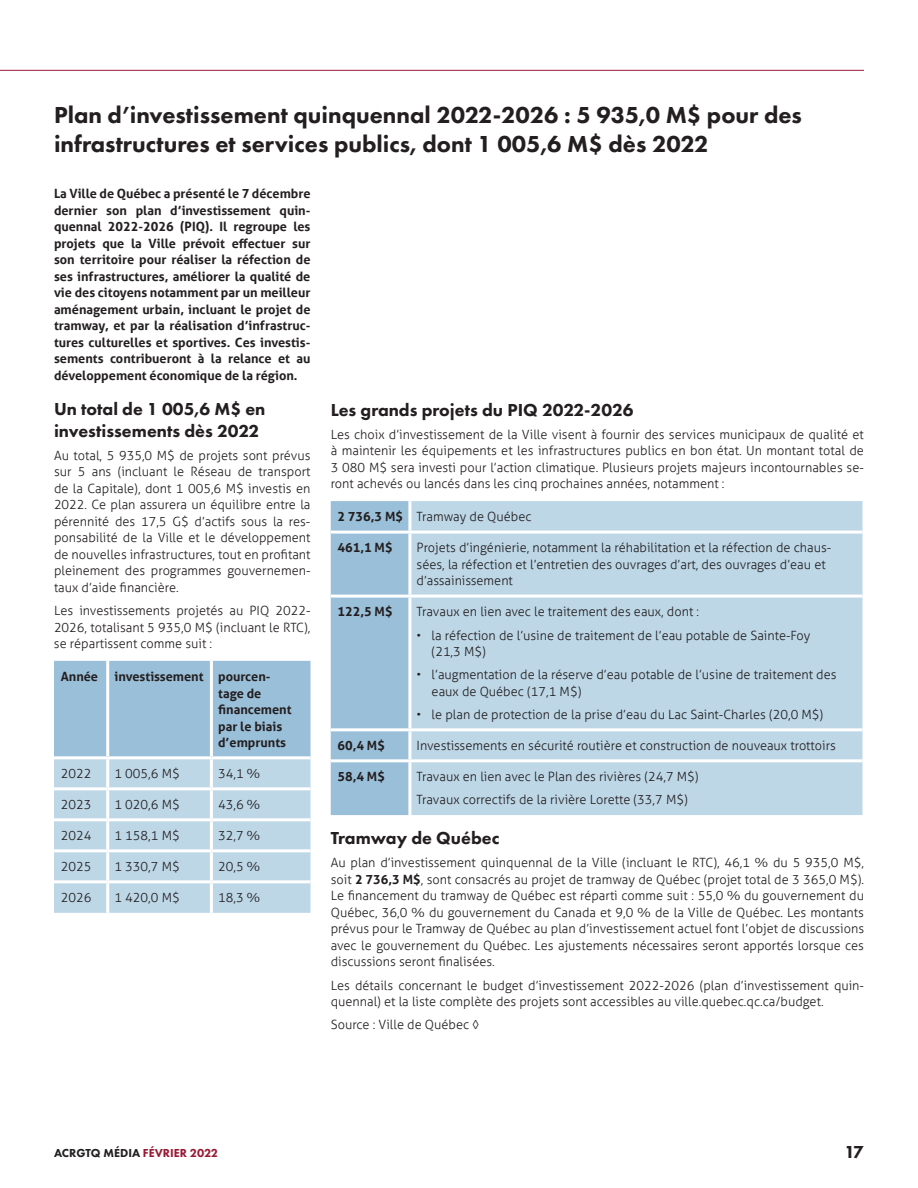
<style>
.page{position:relative;width:918px;height:1188px;background:#fff}
.page>*{position:absolute;margin:0;border:0;box-sizing:border-box;transform-origin:0 0}
.t1{font:800 24px/28.8px "Futura PT";color:#231f20}
.t2{font:800 18px/21.6px "Futura PT";color:#231f20}
.t3{font:300 12.75px/16.5px "Aller";color:#231f20}
.t4{font:700 12.75px/16.5px "Aller";color:#231f20;text-align:justify}
.t5{font:800 12px "Futura PT";color:#231f20}
.s1{font-weight:700}
.s2{color:#981936}
</style>
<div class="page">
<hr style="left:0;top:70px;width:864px;height:1px;background:#981936">
<svg style="left:54px;top:661px;width:256px;height:252px;background:#afcde1"></svg>
<hr style="left:106px;top:661px;width:3px;height:95px;background:#fff">
<hr style="left:210px;top:661px;width:3px;height:95px;background:#fff">
<hr style="left:54px;top:756px;width:54px;height:3px;background:#fff">
<hr style="left:108px;top:756px;width:103px;height:3px;background:#fff">
<hr style="left:106px;top:759px;width:3px;height:28px;background:#fff">
<hr style="left:211px;top:756px;width:99px;height:3px;background:#fff">
<hr style="left:210px;top:759px;width:3px;height:28px;background:#fff">
<hr style="left:54px;top:787px;width:54px;height:3px;background:#fff">
<hr style="left:108px;top:787px;width:103px;height:3px;background:#fff">
<hr style="left:106px;top:790px;width:3px;height:28px;background:#fff">
<hr style="left:211px;top:787px;width:99px;height:3px;background:#fff">
<hr style="left:210px;top:790px;width:3px;height:28px;background:#fff">
<hr style="left:54px;top:818px;width:54px;height:3px;background:#fff">
<hr style="left:108px;top:818px;width:103px;height:3px;background:#fff">
<hr style="left:106px;top:821px;width:3px;height:28px;background:#fff">
<hr style="left:211px;top:818px;width:99px;height:3px;background:#fff">
<hr style="left:210px;top:821px;width:3px;height:28px;background:#fff">
<hr style="left:54px;top:849px;width:54px;height:3px;background:#fff">
<hr style="left:108px;top:849px;width:103px;height:3px;background:#fff">
<hr style="left:106px;top:852px;width:3px;height:28px;background:#fff">
<hr style="left:211px;top:849px;width:99px;height:3px;background:#fff">
<hr style="left:210px;top:852px;width:3px;height:28px;background:#fff">
<hr style="left:54px;top:880px;width:54px;height:3px;background:#fff">
<hr style="left:108px;top:880px;width:103px;height:3px;background:#fff">
<hr style="left:106px;top:883px;width:3px;height:30px;background:#fff">
<hr style="left:211px;top:880px;width:99px;height:3px;background:#fff">
<hr style="left:210px;top:883px;width:3px;height:30px;background:#fff">
<div style="left:331px;top:501px;width:77px;height:314px;background:#9abfd9"></div>
<div style="left:411px;top:501px;width:451px;height:314px;background:#bdd7e7"></div>
<hr style="left:331px;top:531px;width:79px;height:3px;background:#fff">
<hr style="left:410px;top:531px;width:452px;height:3px;background:#fff">
<hr style="left:331px;top:595px;width:79px;height:3px;background:#fff">
<hr style="left:410px;top:595px;width:452px;height:3px;background:#fff">
<hr style="left:331px;top:728px;width:79px;height:3px;background:#fff">
<hr style="left:410px;top:728px;width:452px;height:3px;background:#fff">
<hr style="left:331px;top:759px;width:79px;height:3px;background:#fff">
<hr style="left:410px;top:759px;width:452px;height:3px;background:#fff">
<h1 class="t1" style="left:54px;top:100px;width:750px">Plan d’investissement quinquennal 2022-2026 : 5 935,0 M$ pour des infrastructures et services publics, dont 1 005,6 M$ dès 2022</h1>
<p class="t4" style="left:54px;top:186px;width:258px">La Ville de Québec a présenté le 7 décembre dernier son plan d’investissement quin&shy;quennal 2022-2026 (PIQ). Il regroupe les projets que la Ville prévoit effectuer sur son territoire pour réaliser la réfection de ses infrastructures, améliorer la qualité de vie des citoyens notamment par un meilleur aménagement urbain, incluant le projet de tramway, et par la réalisation d’infrastruc&shy;tures culturelles et sportives. Ces investis&shy;sements contribueront à la relance et au développement économique de la région.</p>
<h2 class="t2" style="left:54px;top:398px;width:213px">Un total de 1 005,6 M$ en investissements dès 2022</h2>
<p class="t3" style="left:54px;top:447px;width:258px;text-align:justify">Au total, 5 935,0 M$ de projets sont prévus sur 5 ans (incluant le Réseau de transport de la Capitale), dont 1 005,6 M$ investis en 2022. Ce plan assurera un équilibre entre la pérennité des 17,5 G$ d’actifs sous la res&shy;ponsabilité de la Ville et le développement de nouvelles infrastructures, tout en profitant pleinement des programmes gouvernemen&shy;taux d’aide financière.</p>
<p class="t3" style="left:54px;top:602px;width:258px;text-align:justify">Les investissements projetés au PIQ 2022- 2026, totalisant 5 935,0 M$ (incluant le RTC), se répartissent comme suit :</p>
<p class="t4" style="left:61px;top:668px;width:39px">Année</p>
<p class="t4" style="left:218px;top:668px;width:75px;text-align:left;text-indent:-104px">investissement pourcen&shy;tage de financement par le biais d’emprunts</p>
<p class="t3" style="left:61px;top:765px;width:32px">2022</p>
<p class="t3" style="left:114px;top:765px;width:67px">1 005,6 M$</p>
<p class="t3" style="left:218px;top:765px;width:44px">34,1 %</p>
<p class="t3" style="left:61px;top:796px;width:32px">2023</p>
<p class="t3" style="left:114px;top:796px;width:67px">1 020,6 M$</p>
<p class="t3" style="left:218px;top:796px;width:44px">43,6 %</p>
<p class="t3" style="left:61px;top:827px;width:32px">2024</p>
<p class="t3" style="left:114px;top:827px;width:67px">1 158,1 M$</p>
<p class="t3" style="left:218px;top:827px;width:44px">32,7 %</p>
<p class="t3" style="left:61px;top:858px;width:32px">2025</p>
<p class="t3" style="left:114px;top:858px;width:67px">1 330,7 M$</p>
<p class="t3" style="left:218px;top:858px;width:44px">20,5 %</p>
<p class="t3" style="left:61px;top:889px;width:32px">2026</p>
<p class="t3" style="left:114px;top:889px;width:67px">1 420,0 M$</p>
<p class="t3" style="left:218px;top:889px;width:44px">18,3 %</p>
<h2 class="t2" style="left:331px;top:399px;width:304px">Les grands projets du PIQ 2022-2026</h2>
<p class="t3" style="left:331px;top:426px;width:535px;text-align:justify">Les choix d’investissement de la Ville visent à fournir des services municipaux de qualité et à maintenir les équipements et les infrastructures publics en bon état. Un montant total de 3 080 M$ sera investi pour l’action climatique. Plusieurs projets majeurs incontournables se&shy;ront achevés ou lancés dans les cinq prochaines années, notamment :</p>
<p class="t3" style="left:338px;top:509px;width:196px"><span class="s1">2 736,3 M$</span> Tramway de Québec</p>
<p class="t4" style="left:338px;top:539px;width:57px">461,1 M$</p>
<p class="t3" style="left:417px;top:540px;width:416px">Projets d’ingénierie, notamment la réhabilitation et la réfection de chaus&shy;sées, la réfection et l’entretien des ouvrages d’art, des ouvrages d’eau et d’assainissement</p>
<p class="t4" style="left:338px;top:603px;width:57px">122,5 M$</p>
<p class="t3" style="left:417px;top:604px;width:284px">Travaux en lien avec le traitement des eaux, dont :</p>
<p class="t3" style="left:432px;top:627px;width:380px;text-indent:-15px">• la réfection de l’usine de traitement de l’eau potable de Sainte-Foy (21,3 M$)</p>
<p class="t3" style="left:432px;top:667px;width:406px;text-indent:-15px">• l’augmentation de la réserve d’eau potable de l’usine de traitement des eaux de Québec (17,1 M$)</p>
<p class="t3" style="left:417px;top:706px;width:408px">• le plan de protection de la prise d’eau du Lac Saint-Charles (20,0 M$)</p>
<p class="t4" style="left:337px;top:737px;width:49px">60,4 M$</p>
<p class="t3" style="left:417px;top:737px;width:421px">Investissements en sécurité routière et construction de nouveaux trottoirs</p>
<p class="t4" style="left:337px;top:768px;width:49px">58,4 M$</p>
<p class="t3" style="left:417px;top:765px;width:283px;line-height:23.2px">Travaux en lien avec le Plan des rivières (24,7 M$)<br>Travaux correctifs de la rivière Lorette (33,7 M$)</p>
<h2 class="t2" style="left:331px;top:827px;width:170px">Tramway de Québec</h2>
<p class="t3" style="left:331px;top:855px;width:535px;text-align:justify">Au plan d’investissement quinquennal de la Ville (incluant le RTC), 46,1 % du 5 935,0 M$, soit <span class="s1">2 736,3 M$</span>, sont consacrés au projet de tramway de Québec (projet total de 3 365,0 M$).<br>Le financement du tramway de Québec est réparti comme suit : 55,0 % du gouvernement du Québec, 36,0 % du gouvernement du Canada et 9,0 % de la Ville de Québec. Les montants prévus pour le Tramway de Québec au plan d’investissement actuel font l’objet de discussions avec le gouvernement du Québec. Les ajustements nécessaires seront apportés lorsque ces discussions seront finalisées.</p>
<p class="t3" style="left:331px;top:977px;width:535px">Les détails concernant le budget d’investissement 2022-2026 (plan d’investissement quin&shy;quennal) et la liste complète des projets sont accessibles au ville.quebec.qc.ca/budget.</p>
<p class="t3" style="left:331px;top:1017px;width:150px">Source : Ville de Québec ◊</p>
<p class="t5" style="left:54px;top:1145px;width:166px">ACRGTQ MÉDIA <span class="s2">FÉVRIER 2022</span></p>
<h2 class="t2" style="left:845px;top:1141px;width:21px">17</h2>
</div>
